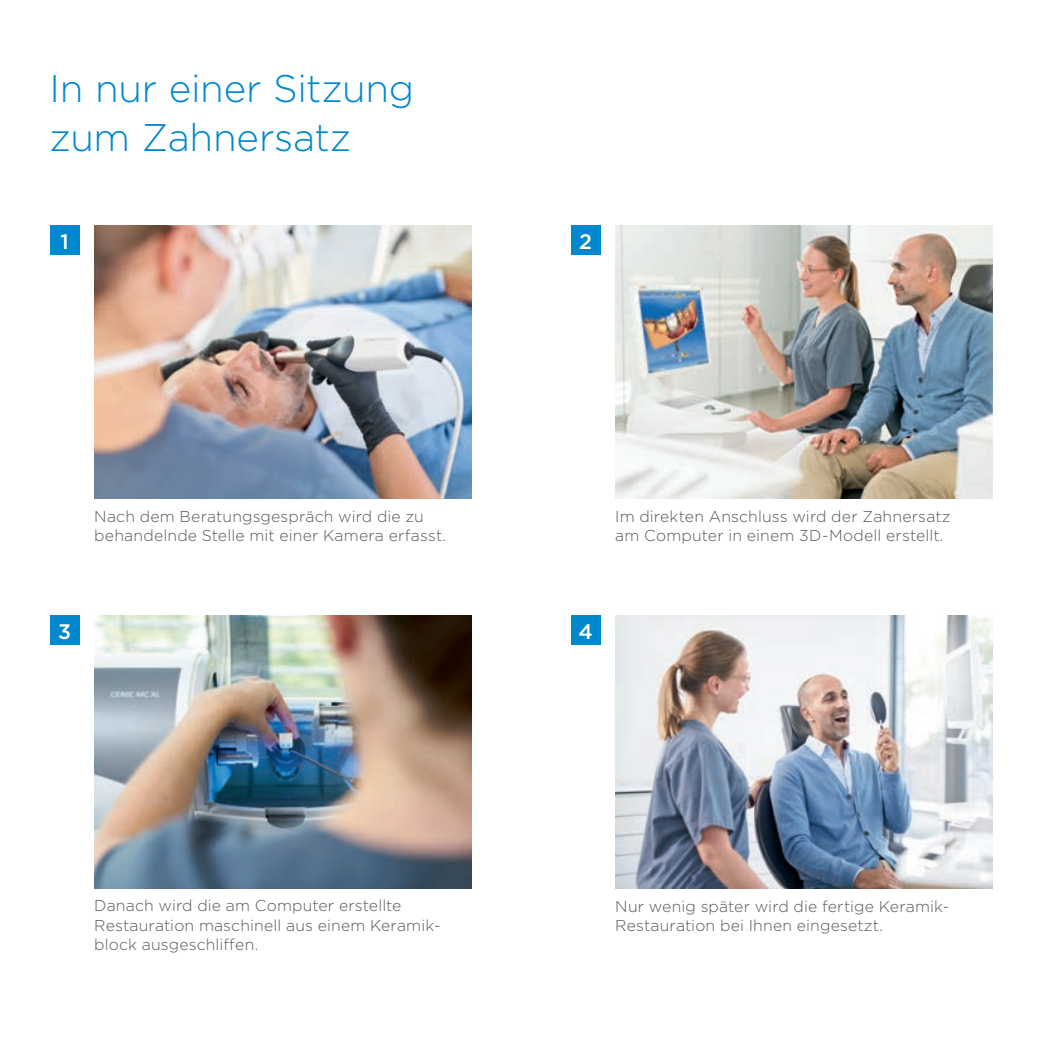
<style>
.page{position:relative;width:1042px;height:1042px;background:#fff}
.page>*{position:absolute;margin:0;border:0;box-sizing:border-box;transform-origin:0 0}
.t1{font:300 38.5px "Gotham";letter-spacing:-.005em;color:#0088ce}
._02_Nummerierung_12p{font:500 21px "Gotham";color:#fff}
.t2{font:300 15.75px/19.2px "Gotham";letter-spacing:.01em;color:#57585a}
</style>
<div class="page">
<img style="left:94px;top:226px;width:377px;height:272px">
<img style="left:94px;top:615px;width:377px;height:273px">
<img style="left:615px;top:226px;width:377px;height:272px">
<img style="left:615px;top:615px;width:377px;height:273px">
<div style="left:50px;top:226px;width:29px;height:29px;background:#0088ce"></div>
<div style="left:50px;top:615px;width:29px;height:30px;background:#0088ce"></div>
<div style="left:570px;top:226px;width:30px;height:29px;background:#0088ce"></div>
<div style="left:570px;top:615px;width:30px;height:30px;background:#0088ce"></div>
<p class="t1" style="left:50px;top:64px;width:366px">In nur einer Sitzung</p>
<p class="t1" style="left:50px;top:113px;width:303px">zum Zahnersatz</p>
<p class="_02_Nummerierung_12p" style="left:60px;top:228px;width:10px">1</p>
<p class="_02_Nummerierung_12p" style="left:579px;top:228px;width:14px">2</p>
<p class="t2" style="left:94px;top:506px;width:353px">Nach dem Beratungsgespräch wird die zu behandelnde Stelle mit einer Kamera erfasst.</p>
<p class="t2" style="left:615px;top:506px;width:337px">Im direkten Anschluss wird der Zahnersatz am Computer in einem 3D-Modell erstellt.</p>
<p class="_02_Nummerierung_12p" style="left:58px;top:617px;width:14px">3</p>
<p class="_02_Nummerierung_12p" style="left:578px;top:617px;width:16px">4</p>
<p class="t2" style="left:94px;top:895px;width:348px">Danach wird die am Computer erstellte<br>Restauration maschinell aus einem Keramik&shy;block ausgeschliffen.</p>
<p class="t2" style="left:615px;top:896px;width:335px">Nur wenig später wird die fertige Keramik-<br>Restauration bei Ihnen eingesetzt.</p>
</div>
